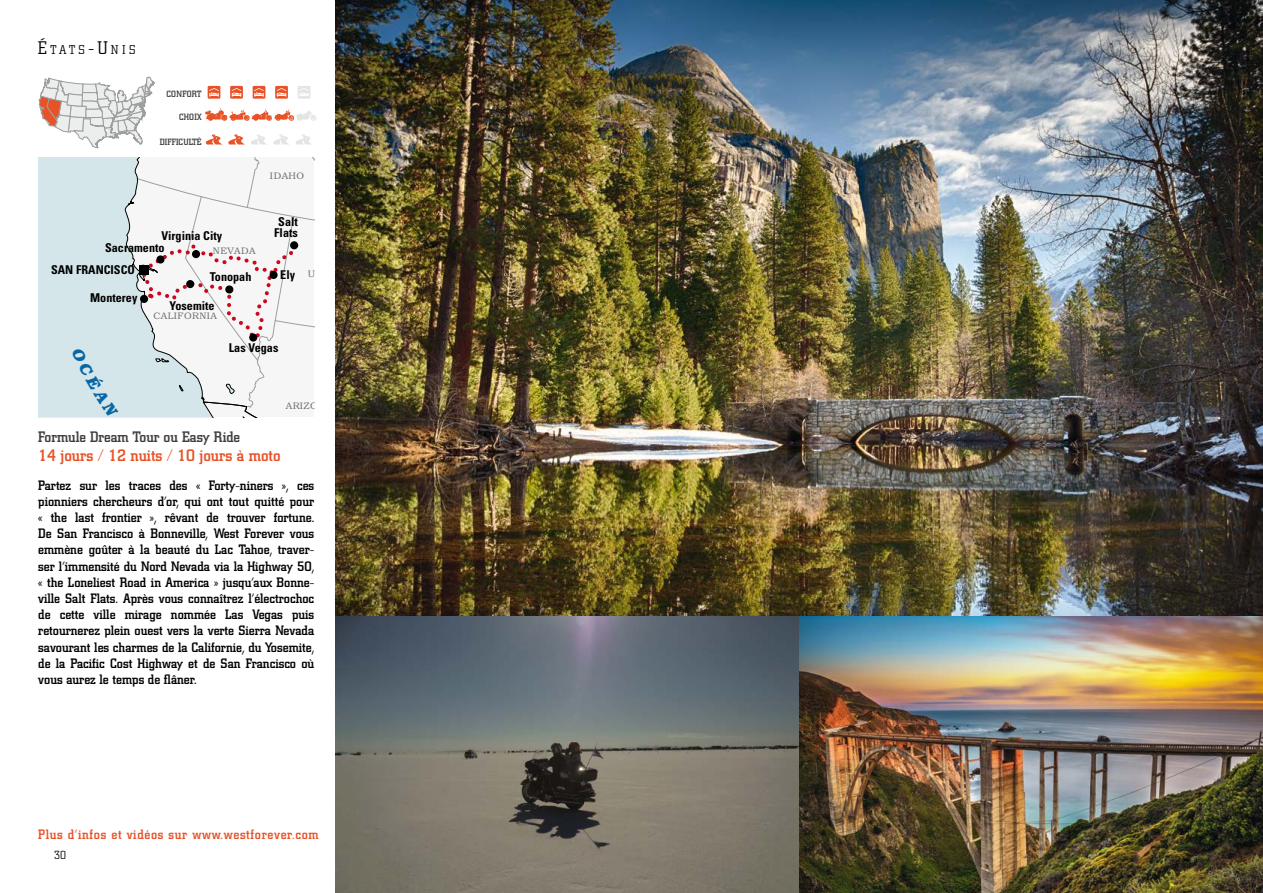
<style>
.page{position:relative;width:1263px;height:893px;background:#fff}
.page>*{position:absolute;margin:0;border:0;box-sizing:border-box;transform-origin:0 0}
.t1{font:500 16.5px "City";color:#e85227}
.t2{font:500 15px "City";color:#3e3d40}
.t3{font:500 13.5px/16.2px "City";color:#000;text-align:justify}
.t4{font:500 13.5px "City";letter-spacing:.05em;color:#e85227}
.t5{font:300 12.6px "City";letter-spacing:.285em;color:#000}
.t6{font:700 condensed 12.15px "Univers";color:#000}
.t7{font:300 12px "City";color:#000}
.t8{font:300 9.45px "Bookman";letter-spacing:.05em;color:#707172}
.t9{font:500 9px "City";letter-spacing:.02em;color:#3e3d40}
.s1{font-size:18px}
</style>
<div class="page">
<svg style="left:39px;top:77px;width:115px;height:71px"></svg>
<svg style="left:208px;top:86px;width:12px;height:13px"></svg>
<svg style="left:230px;top:86px;width:13px;height:13px"></svg>
<svg style="left:253px;top:86px;width:12px;height:13px"></svg>
<img style="left:336px;top:0;width:927px;height:617px">
<svg style="left:336px;top:617px;width:463px;height:276px;background:#6e706d"></svg>
<img style="left:799px;top:617px;width:464px;height:276px">
<svg style="left:205px;top:134px;width:107px;height:11px"></svg>
<svg style="left:275px;top:86px;width:13px;height:13px"></svg>
<svg style="left:298px;top:86px;width:12px;height:13px"></svg>
<svg style="left:205px;top:107px;width:111px;height:14px"></svg>
<svg style="left:38px;top:158px;width:276px;height:260px"></svg>
<p class="t5" style="left:38px;top:43px;width:99px"><span class="s1">É</span>TATS<span class="s1">-U</span>NIS</p>
<p class="t9" style="left:167px;top:88px;width:36px">CONFORT</p>
<p class="t9" style="left:179px;top:112px;width:24px">CHOIX</p>
<p class="t9" style="left:160px;top:136px;width:43px">DIFFICULTÉ</p>
<p class="t8" style="left:270px;top:171px;width:36px">IDAHO</p>
<p class="t6" style="left:278px;top:214px;width:21px">Salt</p>
<p class="t6" style="left:162px;top:228px;width:62px">Virginia City</p>
<p class="t6" style="left:274px;top:225px;width:25px">Flats</p>
<p class="t6" style="left:210px;top:269px;width:43px">Tonopah</p>
<p class="t6" style="left:169px;top:298px;width:47px">Yosemite</p>
<p class="t6" style="left:229px;top:341px;width:51px">Las Vegas</p>
<p class="t6" style="left:105px;top:240px;width:61px">Sacramento</p>
<p class="t8" style="left:213px;top:245px;width:44px">NEVADA</p>
<p class="t6" style="left:51px;top:263px;width:85px">SAN FRANCISCO</p>
<p class="t6" style="left:280px;top:267px;width:16px">Ely</p>
<p class="t6" style="left:90px;top:290px;width:49px">Monterey</p>
<p class="t8" style="left:153px;top:310px;width:65px">CALIFORNIA</p>
<p class="t8" style="left:286px;top:401px;width:48px">ARIZONA</p>
<p class="t2" style="left:38px;top:428px;width:203px">Formule Dream Tour ou Easy Ride</p>
<p class="t1" style="left:38px;top:447px;width:244px">14 jours / 12 nuits / 10 jours à moto</p>
<p class="t3" style="left:38px;top:477px;width:278px">Partez sur les traces des « Forty-niners », ces pionniers chercheurs d’or, qui ont tout quitté pour « the last frontier », rêvant de trouver fortune.<br>De San Francisco à Bonneville, West Forever vous emmène goûter à la beauté du Lac Tahoe, traver&shy;ser l’immensité du Nord Nevada via la Highway 50, « the Loneliest Road in America » jusqu’aux Bonne&shy;ville Salt Flats. Après vous connaîtrez l’électrochoc de cette ville mirage nommée Las Vegas puis retournerez plein ouest vers la verte Sierra Nevada savourant les charmes de la Californie, du Yosemite, de la Pacific Cost Highway et de San Francisco où vous aurez le temps de flâner.</p>
<p class="t4" style="left:38px;top:827px;width:282px">Plus d’infos et vidéos sur www.westforever.com</p>
<p class="t7" style="left:54px;top:849px;width:13px">30</p>
</div>
